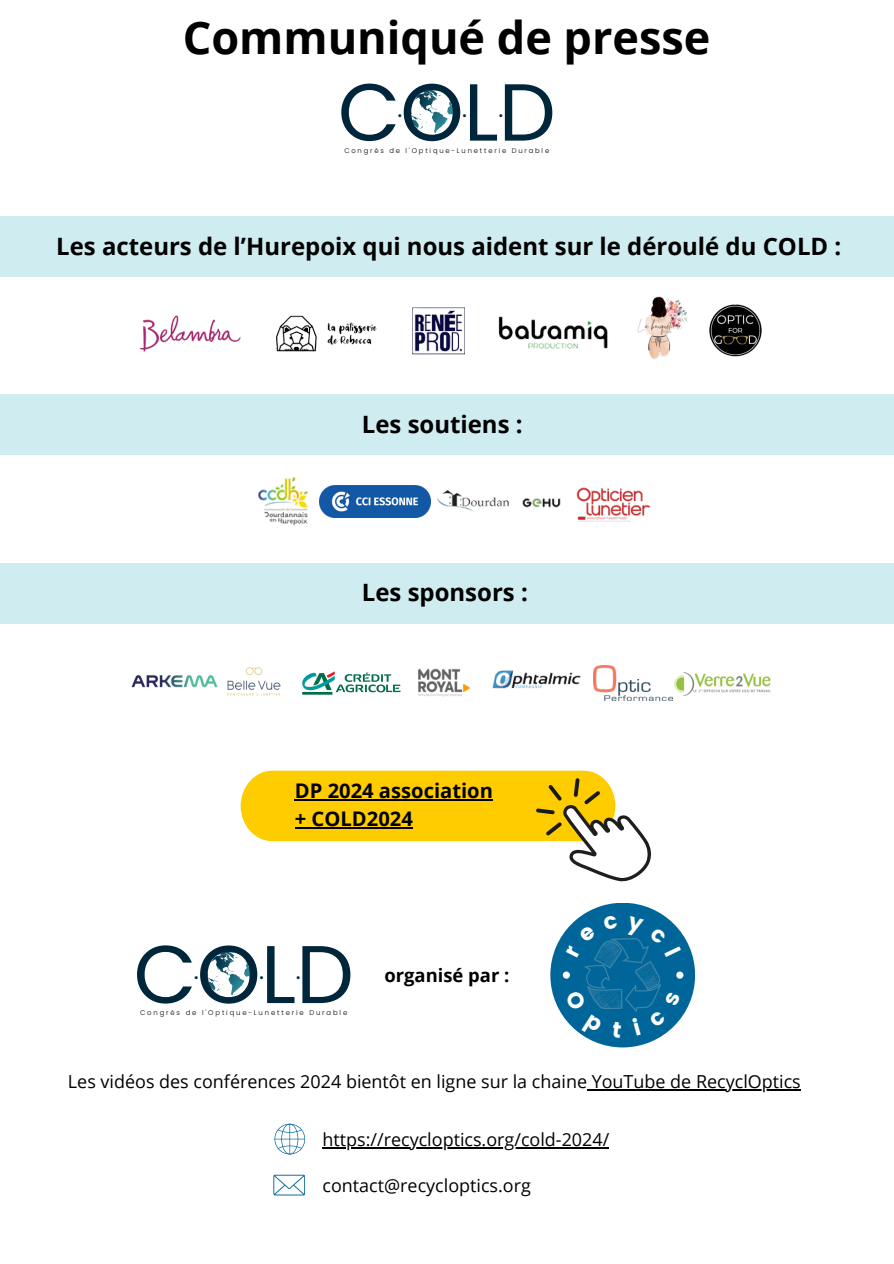
<style>
.page{position:relative;width:894px;height:1264px;background:#fff}
.page>*{position:absolute;margin:0;border:0;box-sizing:border-box;transform-origin:0 0}
.t1{font:81.6px "Poppins";color:#00263c}
.t2{font:80.7px "Poppins";color:#00263c}
.t3{font:700 45px "Open Sans";color:#000}
.t4{font:700 24px "Open Sans";color:#000}
.t5{font:23.85px "Poppins";color:#00263c}
.t6{font:23.55px "Poppins";color:#00263c}
.t7{font:700 20.1px/28.2px "Open Sans";color:#000}
.t8{font:700 18.45px "Open Sans";color:#000}
.t9{font:18px "Open Sans";color:#000}
.t10{font:300 6.9px "Poppins";letter-spacing:.27em;color:#000}
.t11{font:300 6.75px "Poppins";letter-spacing:.27em;color:#000}
</style>
<div class="page">
<svg style="left:408px;top:90px;width:47px;height:46px"></svg>
<img style="left:412px;top:307px;width:52px;height:48px">
<img style="left:498px;top:316px;width:110px;height:33px">
<img style="left:276px;top:315px;width:101px;height:37px">
<img style="left:139px;top:315px;width:102px;height:37px">
<img style="left:637px;top:296px;width:51px;height:63px">
<img style="left:258px;top:476px;width:51px;height:50px">
<img style="left:522px;top:498px;width:38px;height:10px">
<img style="left:437px;top:490px;width:72px;height:21px">
<div style="left:0;top:217px;width:893px;height:60px;background:#cfedf0"></div>
<div style="left:0;top:394px;width:893px;height:60px;background:#cfedf0"></div>
<div style="left:0;top:563px;width:893px;height:60px;background:#cfedf0"></div>
<img style="left:576px;top:487px;width:73px;height:35px">
<img style="left:319px;top:485px;width:111px;height:32px">
<img style="left:709px;top:304px;width:53px;height:53px">
<img style="left:674px;top:672px;width:97px;height:24px">
<img style="left:492px;top:670px;width:89px;height:19px">
<img style="left:418px;top:668px;width:52px;height:28px">
<img style="left:302px;top:671px;width:99px;height:24px">
<img style="left:593px;top:665px;width:79px;height:36px">
<img style="left:227px;top:667px;width:54px;height:29px">
<img style="left:131px;top:675px;width:86px;height:13px">
<svg style="left:205px;top:951px;width:47px;height:47px"></svg>
<div style="left:550px;top:902px;width:145px;height:145px;background:#069;border-radius:50%"></div>
<div style="left:676px;top:971px;width:7px;height:7px;background:#fff;border-radius:50%"></div>
<hr style="left:587px;top:1089px;width:213px;height:1px;background:#000">
<svg style="left:274px;top:1123px;width:31px;height:31px"></svg>
<hr style="left:322px;top:1146px;width:287px;height:2px;background:#000">
<svg style="left:273px;top:1174px;width:32px;height:21px"></svg>
<svg style="left:240px;top:770px;width:412px;height:112px"></svg>
<hr style="left:295px;top:799px;width:198px;height:1px;background:#000">
<hr style="left:295px;top:827px;width:118px;height:1px;background:#000">
<svg style="left:564px;top:915px;width:117px;height:122px"></svg>
<p class="t3" style="left:183px;top:6px;width:529px">Communiqué de presse</p>
<h2 class="t2" style="left:338px;top:56px;width:219px">COLD</h2>
<p class="t11" style="left:344px;top:145px;width:57px">Congrès de</p>
<p class="t11" style="left:405px;top:145px;width:145px">l'Optique-Lunetterie Durable</p>
<h1 class="t6" style="left:397px;top:92px;width:6px">.</h1>
<p class="t6" style="left:462px;top:92px;width:6px">.</p>
<p class="t6" style="left:498px;top:92px;width:6px">.</p>
<p class="t4" style="left:56px;top:229px;width:786px">Les acteurs de l’Hurepoix qui nous aident sur le déroulé du COLD :</p>
<p class="t4" style="left:362px;top:407px;width:162px">Les soutiens :</p>
<p class="t4" style="left:362px;top:575px;width:167px">Les sponsors :</p>
<p class="t7" style="left:295px;top:776px;width:199px">DP 2024 association + COLD2024</p>
<p class="t1" style="left:133px;top:917px;width:222px">COLD</p>
<h3 class="t10" style="left:140px;top:1007px;width:58px">Congrès de</h3>
<h3 class="t10" style="left:202px;top:1007px;width:147px">l'Optique-Lunetterie Durable</h3>
<h4 class="t5" style="left:194px;top:953px;width:6px">.</h4>
<h1 class="t5" style="left:259px;top:953px;width:6px">.</h1>
<p class="t5" style="left:296px;top:953px;width:6px">.</p>
<p class="t8" style="left:384px;top:961px;width:126px">organisé par :</p>
<p class="t9" style="left:68px;top:1069px;width:734px">Les vidéos des conférences 2024 bientôt en ligne sur la chaine YouTube de RecyclOptics</p>
<p class="t9" style="left:322px;top:1126px;width:288px">https://recycloptics.org/cold-2024/</p>
<p class="t9" style="left:322px;top:1172px;width:210px">contact@recycloptics.org</p>
</div>
